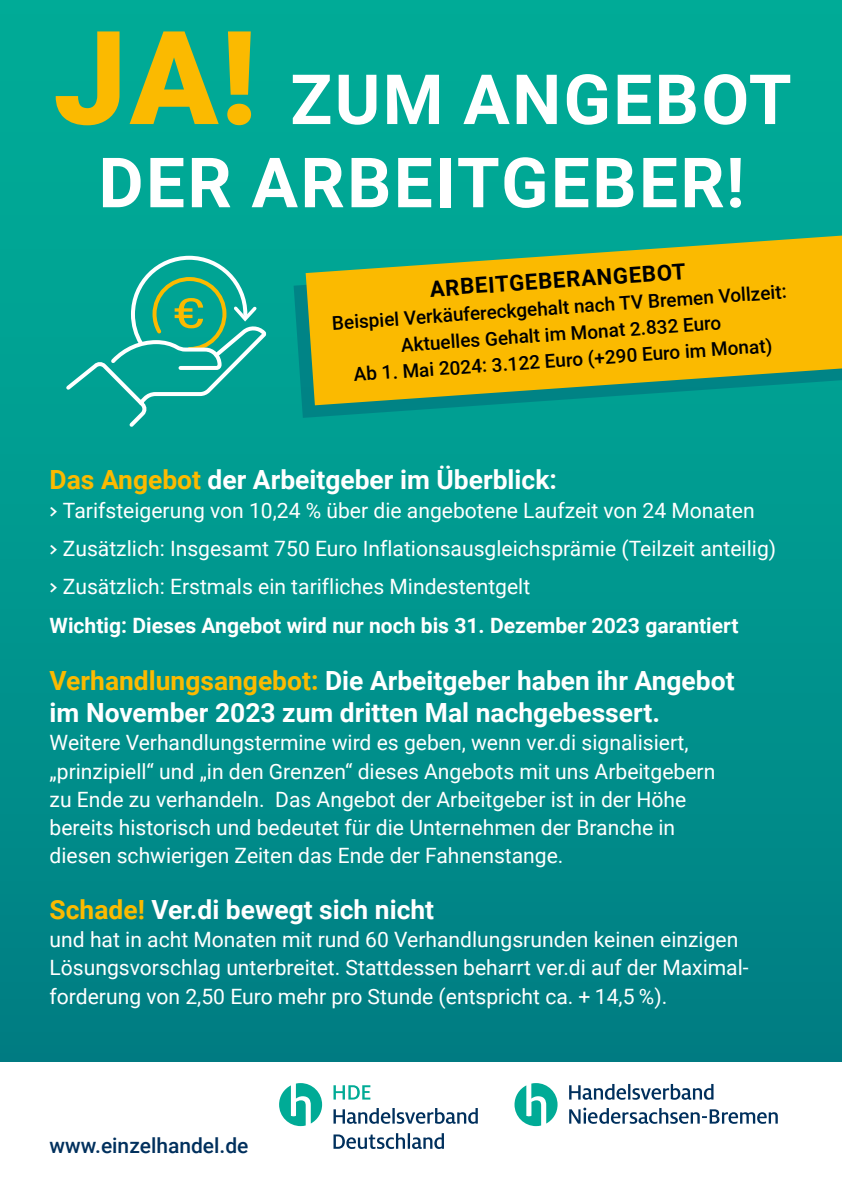
<style>
.page{position:relative;width:842px;height:1191px;background:#fff}
.page>*{position:absolute;margin:0;border:0;box-sizing:border-box;transform-origin:0 0}
.t1{font:700 69.3px/83.2px "Roboto";letter-spacing:.035em;color:#fff;text-align:center}
.t2{font:700 26.4px/32.4px "Roboto";color:#fff}
.t3{font:700 22.1px "Roboto";color:#000}
.t4{font:21.1px/28.2px "Roboto";color:#fff}
.t5{font:500 21px "Roboto";color:#00305d}
.t6{font:500 19px/26.4px "Roboto";color:#000;text-align:center}
.s1{font-weight:900;font-size:130.2px;color:#fbba00}
.s2{color:#fbba00}
.s3{font-family:"Milo OT";font-weight:500}
.s4{font-weight:700}
</style>
<div class="page">
<div style="left:0;top:0;width:842px;height:1061px;background:linear-gradient(to bottom,#00b099,#008084)"></div>
<svg style="left:333px;top:1133px;width:111px;height:16px"></svg>
<svg style="left:333px;top:1108px;width:145px;height:15px"></svg>
<svg style="left:333px;top:1085px;width:37px;height:14px"></svg>
<svg style="left:279px;top:1083px;width:43px;height:43px"></svg>
<svg style="left:294px;top:247px;width:548px;height:171px;fill:#009f92"></svg>
<svg style="left:306px;top:235px;width:536px;height:170px;fill:#fbba00"></svg>
<svg style="left:569px;top:1084px;width:144px;height:15px"></svg>
<svg style="left:569px;top:1107px;width:209px;height:16px"></svg>
<svg style="left:514px;top:1083px;width:43px;height:43px"></svg>
<svg style="left:63px;top:254px;width:207px;height:176px"></svg>
<h1 class="t1" style="left:53px;top:55px;width:740px"><span class="s1">JA!</span> ZUM ANGEBOT<br>DER ARBEITGEBER!</h1>
<p class="t3" style="left:429px;top:273px;width:258px;rotate:-4deg">ARBEITGEBERANGEBOT</p>
<p class="t6" style="left:331px;top:309px;width:457px;rotate:-4deg">Beispiel Verkäufereckgehalt nach TV Bremen Vollzeit:<br>Aktuelles Gehalt im Monat 2.832 Euro<br>Ab 1. Mai 2024: 3.122 Euro (+290 Euro im Monat)</p>
<p class="t2" style="left:50px;top:463px;width:509px"><span class="s2">Das Angebot</span> der Arbeitgeber im Überblick:</p>
<p class="t4" style="left:50px;top:490px;width:728px;line-height:38.3px"><span class="s3">&gt;</span> Tarifsteigerung von 10,24 % über die angebotene Laufzeit von 24 Monaten<br><span class="s3">&gt;</span> Zusätzlich: Insgesamt 750 Euro Inflationsausgleichsprämie (Teilzeit anteilig) <span class="s3">&gt;</span> Zusätzlich: Erstmals ein tarifliches Mindestentgelt<br><span class="s4">Wichtig: Dieses Angebot wird nur noch bis 31. Dezember 2023 garantiert</span></p>
<p class="t2" style="left:50px;top:663px;width:686px"><span class="s2">Verhandlungsangebot:</span> Die Arbeitgeber haben ihr Angebot im November 2023 zum dritten Mal nachgebessert.</p>
<p class="t4" style="left:50px;top:728px;width:667px">Weitere Verhandlungstermine wird es geben, wenn ver.di signalisiert, „prinzipiell“ und „in den Grenzen“ dieses Angebots mit uns Arbeitgebern zu Ende zu verhandeln. Das Angebot der Arbeitgeber ist in der Höhe bereits historisch und bedeutet für die Unternehmen der Branche in diesen schwierigen Zeiten das Ende der Fahnenstange.</p>
<p class="t2" style="left:50px;top:892px;width:386px"><span class="s2">Schade!</span> Ver.di bewegt sich nicht</p>
<p class="t4" style="left:50px;top:924px;width:701px">und hat in acht Monaten mit rund 60 Verhandlungsrunden keinen einzigen<br>Lösungsvorschlag unterbreitet. Stattdessen beharrt ver.di auf der Maximal&shy;forderung von 2,50 Euro mehr pro Stunde (entspricht ca. + 14,5 %).</p>
<p class="t5" style="left:50px;top:1130px;width:200px">www.einzelhandel.de</p>
</div>
